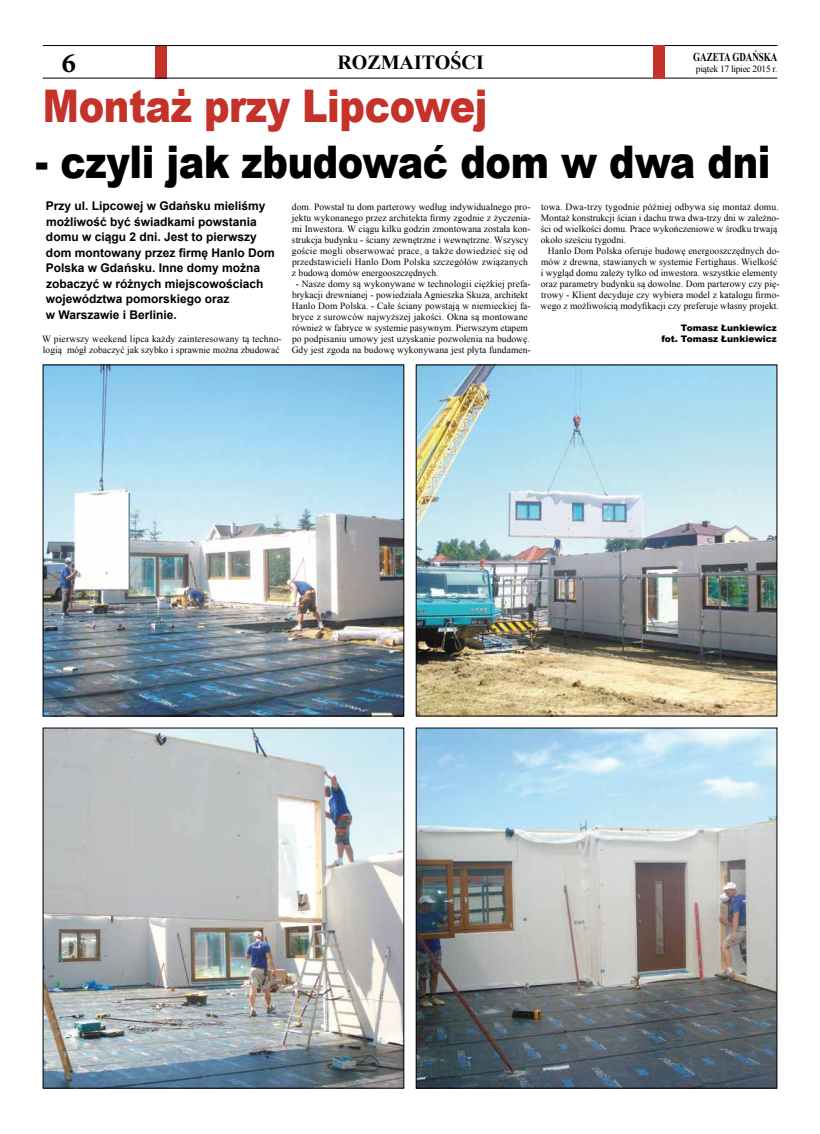
<style>
.page{position:relative;width:820px;height:1134px;background:#fff}
.page>*{position:absolute;margin:0;border:0;box-sizing:border-box;transform-origin:0 0}
.t1{font:900 45px "Arial";letter-spacing:-.01em;color:#000;scale:.85 1}
.t2{font:900 45px "Arial";letter-spacing:-.01em;color:#c4322a;scale:.85 1}
.t3{font:700 28px "Minion Pro";color:#000}
.t4{font:700 20px "Times New Roman";color:#000}
.t5{font:700 12px/15.5px "Arial";color:#000}
.t6{font:700 12px "Times New Roman";color:#000;scale:.75 1}
.t7{font:9.5px/11px "Times New Roman";letter-spacing:.005em;color:#000}
.t8{font:9.5px "Times New Roman";letter-spacing:-.03em;color:#000}
.t9{font:900 9px/10.8px "Arial";color:#000;text-align:right}
</style>
<div class="page">
<div style="left:156px;top:45px;width:11px;height:33px;background:#c4322a"></div>
<hr style="left:43px;top:45px;width:734px;height:1px;background:#000">
<hr style="left:43px;top:78px;width:734px;height:1px;background:#000">
<div style="left:652px;top:45px;width:12px;height:33px;background:#c4322a"></div>
<img style="left:45px;top:366px;width:357px;height:348px">
<div style="left:43px;top:364px;width:361px;height:352px;border:1px solid #000"></div>
<img style="left:45px;top:729px;width:357px;height:358px">
<div style="left:43px;top:727px;width:361px;height:362px;border:1px solid #000"></div>
<img style="left:417px;top:366px;width:358px;height:348px">
<img style="left:417px;top:729px;width:358px;height:358px">
<div style="left:415px;top:727px;width:362px;height:362px;border:1px solid #000"></div>
<h2 class="t3" style="left:62px;top:44px;width:16px">6</h2>
<h3 class="t4" style="left:337px;top:48px;width:148px">ROZMAITOŚCI</h3>
<p class="t6" style="left:693px;top:48px;width:114px">GAZETA GDAŃSKA</p>
<p class="t8" style="left:695px;top:62px;width:83px">piątek 17 lipiec 2015 r.</p>
<h1 class="t2" style="left:43px;top:73px;width:524px">Montaż przy Lipcowej</h1>
<h1 class="t1" style="left:36px;top:129px;width:865px">- czyli jak zbudować dom w dwa dni</h1>
<p class="t5" style="left:46px;top:199px;width:230px">Przy ul. Lipcowej w Gdańsku mieliśmy możliwość być świadkami powstania domu w ciągu 2 dni. Jest to pierwszy dom montowany przez firmę Hanlo Dom Polska w Gdańsku. Inne domy można zobaczyć w różnych miejscowościach województwa pomorskiego oraz<br>w Warszawie i Berlinie.</p>
<p class="t7" style="left:42px;top:334px;width:241px">W pierwszy weekend lipca każdy zainteresowany tą techno&shy;logią mógł zobaczyć jak szybko i sprawnie można zbudować</p>
<p class="t7" style="left:291px;top:202px;width:240px">dom. Powstał tu dom parterowy według indywidualnego pro&shy;jektu wykonanego przez architekta firmy zgodnie z życzenia&shy;mi Inwestora. W ciągu kilku godzin zmontowana została kon&shy;strukcja budynku - ściany zewnętrzne i wewnętrzne. Wszyscy goście mogli obserwować prace, a także dowiedzieć się od przedstawicieli Hanlo Dom Polska szczegółów związanych z budową domów energooszczędnych.</p>
<p class="t7" style="left:291px;top:279px;width:240px;text-align:center">- Nasze domy są wykonywane w technologii ciężkiej prefa&shy;brykacji drewnianej - powiedziała Agnieszka Skuza, architekt Hanlo Dom Polska. - Całe ściany powstają w niemieckiej fa&shy;bryce z surowców najwyższej jakości. Okna są montowane również w fabryce w systemie pasywnym. Pierwszym etapem po podpisaniu umowy jest uzyskanie pozwolenia na budowę.<br>Gdy jest zgoda na budowę wykonywana jest płyta fundamen-</p>
<p class="t7" style="left:540px;top:202px;width:240px">towa. Dwa-trzy tygodnie później odbywa się montaż domu.<br>Montaż konstrukcji ścian i dachu trwa dwa-trzy dni w zależno&shy;ści od wielkości domu. Prace wykończeniowe w środku trwają około sześciu tygodni.</p>
<p class="t7" style="left:540px;top:246px;width:240px;text-indent:7px">Hanlo Dom Polska oferuje budowę energooszczędnych do&shy;mów z drewna, stawianych w systemie Fertighaus. Wielkość i wygląd domu zależy tylko od inwestora. wszystkie elementy oraz parametry budynku są dowolne. Dom parterowy czy pię&shy;trowy - Klient decyduje czy wybiera model z katalogu firmo&shy;wego z możliwością modyfikacji czy preferuje własny projekt.</p>
<p class="t9" style="left:661px;top:322px;width:117px">Tomasz Łunkiewicz<br>fot. Tomasz Łunkiewicz</p>
</div>
